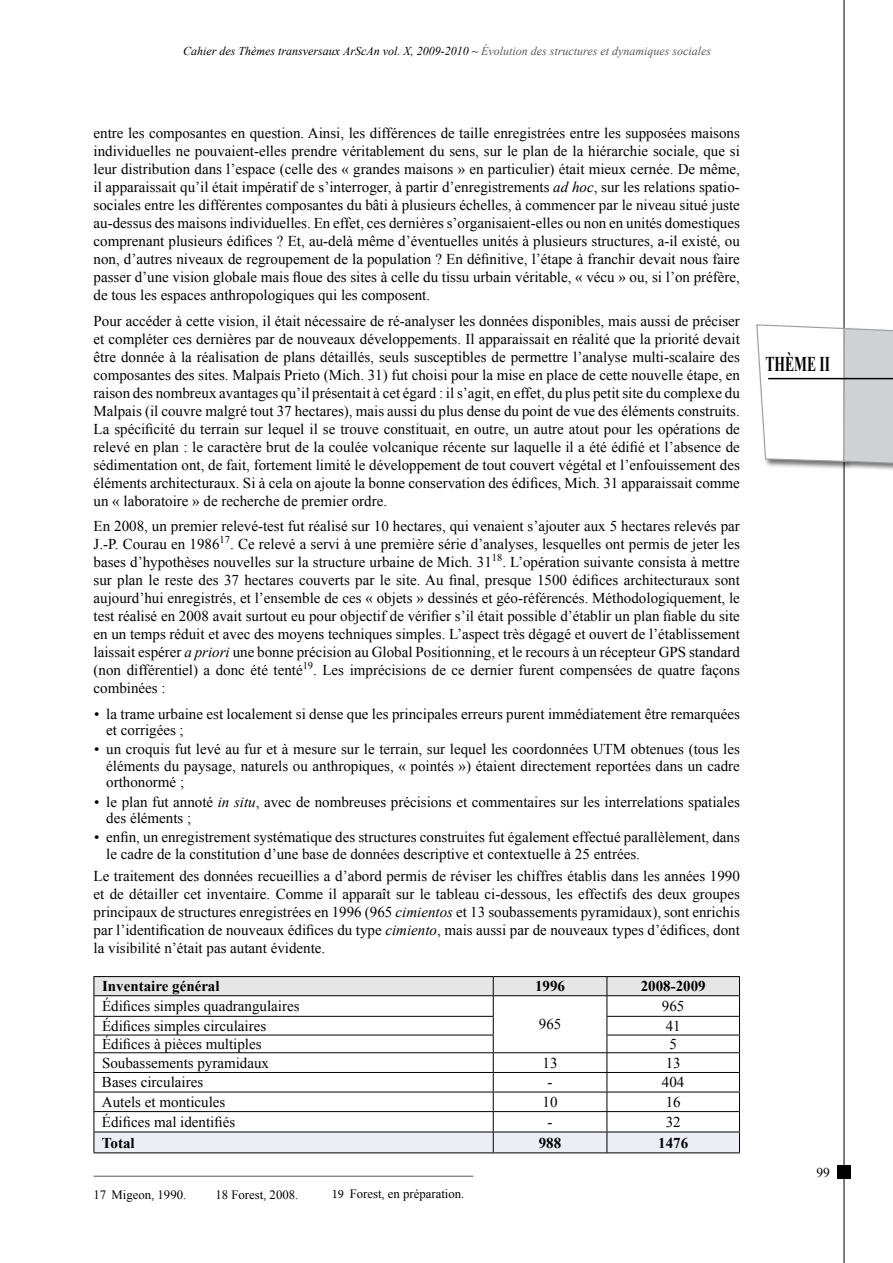
<style>
.page{position:relative;width:893px;height:1263px;background:#fff}
.page>*{position:absolute;margin:0;border:0;box-sizing:border-box;transform-origin:0 0}
.t1{font:700 21px "Times New Roman";color:#000;scale:.65 1}
.t2{font:15px/18px "Times New Roman";color:#000;text-align:justify}
.t3{font:700 15px "Times New Roman";color:#000}
.t4{font:13.5px "Times New Roman";color:#000}
.t5{font:12.75px "Times New Roman";color:#000}
.t6{font:italic 12px "Times New Roman";color:#000}
.s1{color:#58585a}
.s2{font-style:italic}
.s3{font-family:"Minion Pro"}
</style>
<div class="page">
<div style="left:837px;top:1165px;width:14px;height:13px;background:#000"></div>
<hr style="left:844px;top:0;width:1px;height:1263px;background:#000">
<div style="left:755px;top:324px;width:98px;height:146px;background:#000;opacity:.55"></div>
<div style="left:842px;top:327px;width:51px;height:145px;background:#000;opacity:.55"></div>
<svg style="left:756px;top:324px;width:137px;height:141px"></svg>
<hr style="left:768px;top:378px;width:125px;height:1px;background:#000">
<svg style="left:94px;top:976px;width:646px;height:176px"></svg>
<hr style="left:94px;top:1152px;width:399px;height:1px;background:#000">
<hr style="left:493px;top:1152px;width:114px;height:1px;background:#000">
<hr style="left:607px;top:1152px;width:133px;height:1px;background:#000">
<hr style="left:94px;top:1176px;width:379px;height:1px;background:#58585a">
<p class="t6" style="left:183px;top:43px;width:529px">Cahier des Thèmes transversaux ArScAn vol. X, 2009-2010 ~ <span class="s1">Évolution des structures et dynamiques sociales</span></p>
<p class="t2" style="left:94px;top:124px;width:648px">entre les composantes en question. Ainsi, les différences de taille enregistrées entre les supposées maisons individuelles ne pouvaient-elles prendre véritablement du sens, sur le plan de la hiérarchie sociale, que si leur distribution dans l’espace (celle des « grandes maisons » en particulier) était mieux cernée. De même, il apparaissait qu’il était impératif de s’interroger, à partir d’enregistrements <span class="s2">ad hoc</span>, sur les relations spatio&shy;sociales entre les différentes composantes du bâti à plusieurs échelles, à commencer par le niveau situé juste au-dessus des maisons individuelles. En effet, ces dernières s’organisaient-elles ou non en unités domestiques comprenant plusieurs édifices ? Et, au-delà même d’éventuelles unités à plusieurs structures, a-il existé, ou non, d’autres niveaux de regroupement de la population ? En définitive, l’étape à franchir devait nous faire passer d’une vision globale mais floue des sites à celle du tissu urbain véritable, « vécu » ou, si l’on préfère, de tous les espaces anthropologiques qui les composent.</p>
<p class="t2" style="left:94px;top:311px;width:648px">Pour accéder à cette vision, il était nécessaire de ré-analyser les données disponibles, mais aussi de préciser et compléter ces dernières par de nouveaux développements. Il apparaissait en réalité que la priorité devait être donnée à la réalisation de plans détaillés, seuls susceptibles de permettre l’analyse multi-scalaire des composantes des sites. Malpaís Prieto (Mich. 31) fut choisi pour la mise en place de cette nouvelle étape, en raison des nombreux avantages qu’il présentait à cet égard : il s’agit, en effet, du plus petit site du complexe du Malpais (il couvre malgré tout 37 hectares), mais aussi du plus dense du point de vue des éléments construits.<br>La spécificité du terrain sur lequel il se trouve constituait, en outre, un autre atout pour les opérations de relevé en plan : le caractère brut de la coulée volcanique récente sur laquelle il a été édifié et l’absence de sédimentation ont, de fait, fortement limité le développement de tout couvert végétal et l’enfouissement des éléments architecturaux. Si à cela on ajoute la bonne conservation des édifices, Mich. 31 apparaissait comme un « laboratoire » de recherche de premier ordre.</p>
<p class="t2" style="left:94px;top:517px;width:648px">En 2008, un premier relevé-test fut réalisé sur 10 hectares, qui venaient s’ajouter aux 5 hectares relevés par J.-P. Courau en 1986<sup>17</sup>. Ce relevé a servi à une première série d’analyses, lesquelles ont permis de jeter les bases d’hypothèses nouvelles sur la structure urbaine de Mich. 31<sup>18</sup>. L’opération suivante consista à mettre sur plan le reste des 37 hectares couverts par le site. Au final, presque 1500 édifices architecturaux sont aujourd’hui enregistrés, et l’ensemble de ces « objets » dessinés et géo-référencés. Méthodologiquement, le test réalisé en 2008 avait surtout eu pour objectif de vérifier s’il était possible d’établir un plan fiable du site en un temps réduit et avec des moyens techniques simples. L’aspect très dégagé et ouvert de l’établissement laissait espérer <span class="s2">a priori</span> une bonne précision au Global Positionning, et le recours à un récepteur GPS standard (non différentiel) a donc été tenté<sup>19</sup>. Les imprécisions de ce dernier furent compensées de quatre façons combinées :</p>
<p class="t2" style="left:106px;top:705px;width:635px;line-height:16.5px;text-indent:-12px">• la trame urbaine est localement si dense que les principales erreurs purent immédiatement être remarquées et corrigées ;</p>
<p class="t2" style="left:106px;top:741px;width:635px;line-height:16.5px;text-indent:-12px">• un croquis fut levé au fur et à mesure sur le terrain, sur lequel les coordonnées UTM obtenues (tous les éléments du paysage, naturels ou anthropiques, « pointés ») étaient directement reportées dans un cadre orthonormé ;</p>
<p class="t2" style="left:106px;top:793px;width:635px;line-height:16.5px;text-indent:-12px">• le plan fut annoté <span class="s2">in situ</span>, avec de nombreuses précisions et commentaires sur les interrelations spatiales des éléments ;</p>
<p class="t2" style="left:106px;top:829px;width:635px;line-height:16.5px;text-indent:-12px">• enfin, un enregistrement systématique des structures construites fut également effectué parallèlement, dans le cadre de la constitution d’une base de données descriptive et contextuelle à 25 entrées.</p>
<p class="t2" style="left:94px;top:867px;width:648px">Le traitement des données recueillies a d’abord permis de réviser les chiffres établis dans les années 1990 et de détailler cet inventaire. Comme il apparaît sur le tableau ci-dessous, les effectifs des deux groupes principaux de structures enregistrées en 1996 (965 <span class="s2">cimientos</span> et 13 soubassements pyramidaux), sont enrichis par l’identification de nouveaux édifices du type <span class="s2">cimiento</span>, mais aussi par de nouveaux types d’édifices, dont la visibilité n’était pas autant évidente.</p>
<p class="t3" style="left:102px;top:976px;width:119px">Inventaire général</p>
<p class="t3" style="left:535px;top:976px;width:31px">1996</p>
<p class="t3" style="left:641px;top:976px;width:66px">2008-2009</p>
<p class="t2" style="left:102px;top:997px;width:199px">Édifices simples quadrangulaires</p>
<p class="t2" style="left:539px;top:1015px;width:24px">965</p>
<p class="t2" style="left:662px;top:997px;width:24px">965</p>
<p class="t2" style="left:102px;top:1017px;width:166px">Édifices simples circulaires</p>
<p class="t2" style="left:666px;top:1017px;width:16px">41</p>
<p class="t2" style="left:102px;top:1035px;width:161px">Édifices à pièces multiples</p>
<p class="t2" style="left:669px;top:1035px;width:9px">5</p>
<p class="t2" style="left:102px;top:1053px;width:169px">Soubassements pyramidaux</p>
<p class="t2" style="left:543px;top:1053px;width:16px">13</p>
<p class="t2" style="left:666px;top:1053px;width:16px">13</p>
<p class="t2" style="left:102px;top:1073px;width:103px">Bases circulaires</p>
<p class="t2" style="left:548px;top:1073px;width:6px">-</p>
<p class="t2" style="left:662px;top:1073px;width:24px">404</p>
<p class="t2" style="left:102px;top:1093px;width:125px">Autels et monticules</p>
<p class="t2" style="left:543px;top:1093px;width:16px">10</p>
<p class="t2" style="left:666px;top:1093px;width:16px">16</p>
<p class="t2" style="left:102px;top:1113px;width:135px">Édifices mal identifiés</p>
<p class="t2" style="left:548px;top:1113px;width:6px">-</p>
<p class="t2" style="left:666px;top:1113px;width:16px">32</p>
<p class="t3" style="left:102px;top:1132px;width:34px">Total</p>
<p class="t3" style="left:539px;top:1132px;width:24px">988</p>
<p class="t3" style="left:658px;top:1132px;width:31px">1476</p>
<p class="t5" style="left:94px;top:1186px;width:94px">17 Migeon, 1990.</p>
<p class="t5" style="left:215px;top:1186px;width:84px">18 Forest, 2008.</p>
<p class="t5" style="left:332px;top:1185px;width:134px"><span class="s3">19</span> Forest, en préparation.</p>
<h1 class="t1" style="left:765px;top:350px;width:93px">THÈME II</h1>
<p class="t4" style="left:816px;top:1163px;width:15px">99</p>
</div>
